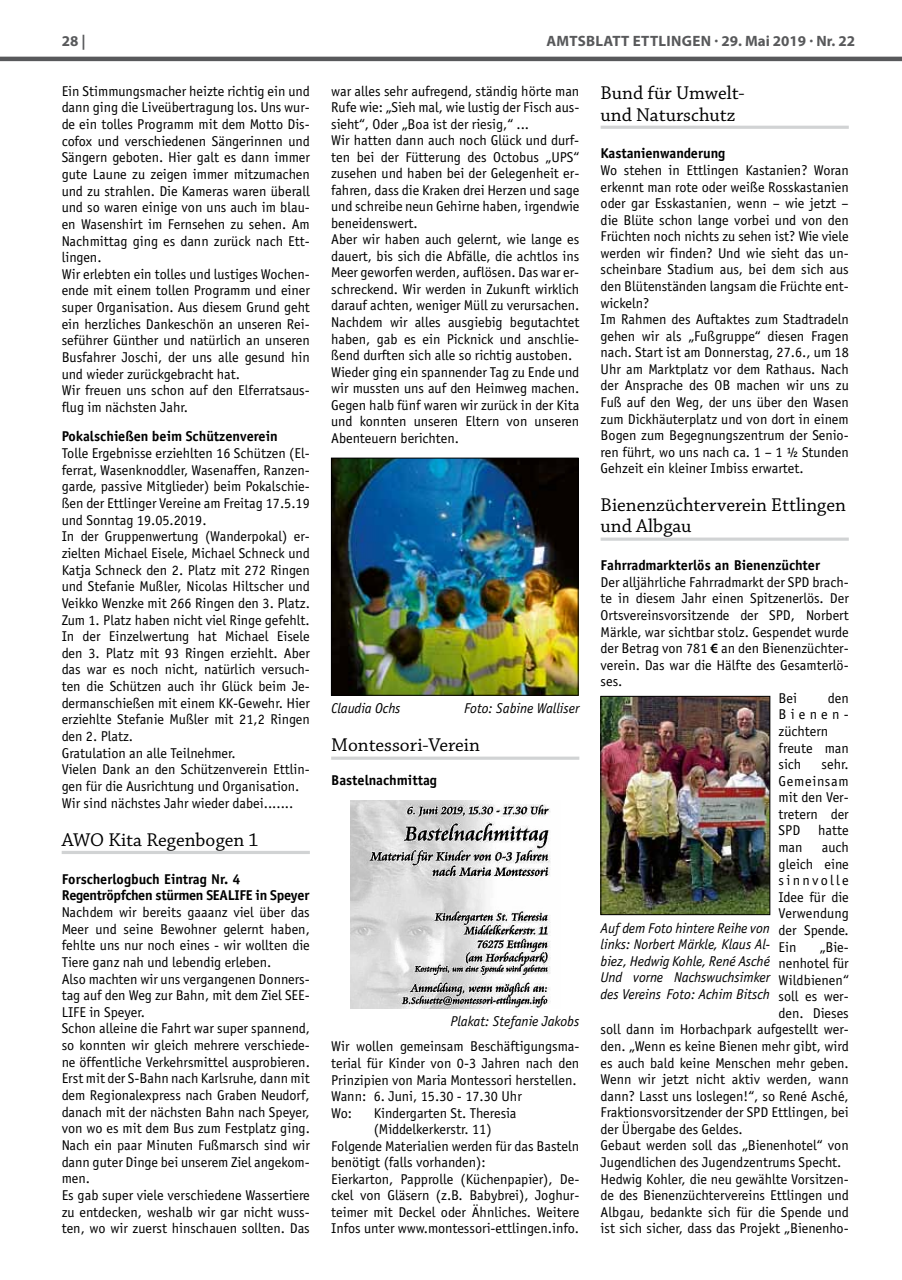
<style>
.page{position:relative;width:902px;height:1280px;background:#fff}
.page>*{position:absolute;margin:0;border:0;box-sizing:border-box;transform-origin:0 0}
.t1{font:19.5px/21.1px "Chaparral Pro";color:#000}
.t2{font:700 15px "Myriad Pro";letter-spacing:.02em;color:#58595b}
.t3{font:14.25px/16.5px "Officina Sans";color:#000}
.t4{font:italic 14.25px/16.5px "Officina Sans";color:#000;text-align:justify}
.t5{font:700 14.25px "Officina Sans";color:#000}
.t6{font:700 14.25px/16.6px "Officina Sans";letter-spacing:-.02em;color:#000}
.s1{font-family:"Myriad Pro";font-weight:600}
</style>
<div class="page">
<hr style="left:0;top:57px;width:901px;height:4px;background:#58595b">
<hr style="left:600px;top:126px;width:248px;height:3px;background:#d1d3d4">
<svg style="left:600px;top:537px;width:248px;height:4px"></svg>
<img style="left:602px;top:698px;width:166px;height:215px">
<div style="left:600px;top:696px;width:170px;height:219px;border:1px solid #000"></div>
<hr style="left:62px;top:851px;width:248px;height:3px;background:#d1d3d4">
<hr style="left:331px;top:757px;width:248px;height:3px;background:#d1d3d4">
<img style="left:333px;top:460px;width:243px;height:233px">
<div style="left:331px;top:458px;width:247px;height:237px;border:1px solid #000"></div>
<img style="left:350px;top:800px;width:201px;height:208px">
<p class="t2" style="left:62px;top:31px;width:25px">28 |</p>
<p class="t2" style="left:546px;top:31px;width:310px">AMTSBLATT ETTLINGEN · 29. MAI 2019 · NR. 22</p>
<h1 class="t1" style="left:600px;top:83px;width:145px">Bund für Umwelt&shy;und Naturschutz</h1>
<p class="t5" style="left:600px;top:145px;width:126px">Kastanienwanderung</p>
<p class="t3" style="left:600px;top:162px;width:250px">Wo stehen in Ettlingen Kastanien? Woran erkennt man rote oder weiße Rosskastanien oder gar Esskastanien, wenn – wie jetzt – die Blüte schon lange vorbei und von den Früchten noch nichts zu sehen ist? Wie viele werden wir finden? Und wie sieht das un&shy;scheinbare Stadium aus, bei dem sich aus den Blütenständen langsam die Früchte ent&shy;wickeln?<br>Im Rahmen des Auftaktes zum Stadtradeln gehen wir als „Fußgruppe“ diesen Fragen nach. Start ist am Donnerstag, 27.6., um 18<br>Uhr am Marktplatz vor dem Rathaus. Nach der Ansprache des OB machen wir uns zu Fuß auf den Weg, der uns über den Wasen zum Dickhäuterplatz und von dort in einem Bogen zum Begegnungszentrum der Senio&shy;ren führt, wo uns nach ca. 1 – 1 ½ Stunden Gehzeit ein kleiner Imbiss erwartet.</p>
<h1 class="t1" style="left:600px;top:495px;width:247px">Bienenzüchterverein Ettlingen und Albgau</h1>
<p class="t5" style="left:600px;top:556px;width:221px">Fahrradmarkterlös an Bienenzüchter</p>
<p class="t3" style="left:600px;top:574px;width:250px;text-align:justify">Der alljährliche Fahrradmarkt der SPD brach&shy;te in diesem Jahr einen Spitzenerlös. Der Ortsvereinsvorsitzende der SPD, Norbert Märkle, war sichtbar stolz. Gespendet wurde der Betrag von 781 <span class="s1">€</span> an den Bienenzüchter&shy;verein. Das war die Hälfte des Gesamterlö&shy;ses.</p>
<p class="t3" style="left:62px;top:83px;width:250px">Ein Stimmungsmacher heizte richtig ein und dann ging die Liveübertragung los. Uns wur&shy;de ein tolles Programm mit dem Motto Dis&shy;cofox und verschiedenen Sängerinnen und Sängern geboten. Hier galt es dann immer gute Laune zu zeigen immer mitzumachen und zu strahlen. Die Kameras waren überall und so waren einige von uns auch im blau&shy;en Wasenshirt im Fernsehen zu sehen. Am Nachmittag ging es dann zurück nach Ett&shy;lingen.<br>Wir erlebten ein tolles und lustiges Wochen&shy;ende mit einem tollen Programm und einer super Organisation. Aus diesem Grund geht ein herzliches Dankeschön an unseren Rei&shy;seführer Günther und natürlich an unseren Busfahrer Joschi, der uns alle gesund hin und wieder zurückgebracht hat.<br>Wir freuen uns schon auf den Elferratsaus&shy;flug im nächsten Jahr.</p>
<p class="t5" style="left:62px;top:428px;width:218px">Pokalschießen beim Schützenverein</p>
<p class="t3" style="left:62px;top:445px;width:250px">Tolle Ergebnisse erziehlten 16 Schützen (El&shy;ferrat, Wasenknoddler, Wasenaffen, Ranzen&shy;garde, passive Mitglieder) beim Pokalschie&shy;ßen der Ettlinger Vereine am Freitag 17.5.19 und Sonntag 19.05.2019.<br>In der Gruppenwertung (Wanderpokal) er&shy;zielten Michael Eisele, Michael Schneck und Katja Schneck den 2. Platz mit 272 Ringen und Stefanie Mußler, Nicolas Hiltscher und Veikko Wenzke mit 266 Ringen den 3. Platz.<br>Zum 1. Platz haben nicht viel Ringe gefehlt.<br>In der Einzelwertung hat Michael Eisele den 3. Platz mit 93 Ringen erziehlt. Aber das war es noch nicht, natürlich versuch&shy;ten die Schützen auch ihr Glück beim Je&shy;dermanschießen mit einem KK-Gewehr. Hier erziehlte Stefanie Mußler mit 21,2 Ringen den 2. Platz.<br>Gratulation an alle Teilnehmer.<br>Vielen Dank an den Schützenverein Ettlin&shy;gen für die Ausrichtung und Organisation.<br>Wir sind nächstes Jahr wieder dabei.......</p>
<h1 class="t1" style="left:62px;top:830px;width:199px">AWO Kita Regenbogen 1</h1>
<p class="t6" style="left:62px;top:870px;width:249px">Forscherlogbuch Eintrag Nr. 4<br>Regentröpfchen stürmen SEALIFE in Speyer</p>
<p class="t3" style="left:62px;top:904px;width:250px">Nachdem wir bereits gaaanz viel über das Meer und seine Bewohner gelernt haben, fehlte uns nur noch eines - wir wollten die Tiere ganz nah und lebendig erleben.<br>Also machten wir uns vergangenen Donners&shy;tag auf den Weg zur Bahn, mit dem Ziel SEE-LIFE in Speyer.<br>Schon alleine die Fahrt war super spannend, so konnten wir gleich mehrere verschiede&shy;ne öffentliche Verkehrsmittel ausprobieren.<br>Erst mit der S-Bahn nach Karlsruhe, dann mit dem Regionalexpress nach Graben Neudorf, danach mit der nächsten Bahn nach Speyer, von wo es mit dem Bus zum Festplatz ging.<br>Nach ein paar Minuten Fußmarsch sind wir dann guter Dinge bei unserem Ziel angekom&shy;men.<br>Es gab super viele verschiedene Wassertiere zu entdecken, weshalb wir gar nicht wuss&shy;ten, wo wir zuerst hinschauen sollten. Das</p>
<p class="t3" style="left:331px;top:83px;width:250px">war alles sehr aufregend, ständig hörte man Rufe wie: „Sieh mal, wie lustig der Fisch aus&shy;sieht“, Oder „Boa ist der riesig,“ ...<br>Wir hatten dann auch noch Glück und durf&shy;ten bei der Fütterung des Octobus „UPS“ zusehen und haben bei der Gelegenheit er&shy;fahren, dass die Kraken drei Herzen und sage und schreibe neun Gehirne haben, irgendwie beneidenswert.<br>Aber wir haben auch gelernt, wie lange es dauert, bis sich die Abfälle, die achtlos ins Meer geworfen werden, auflösen. Das war er&shy;schreckend. Wir werden in Zukunft wirklich darauf achten, weniger Müll zu verursachen.<br>Nachdem wir alles ausgiebig begutachtet haben, gab es ein Picknick und anschlie&shy;ßend durften sich alle so richtig austoben.<br>Wieder ging ein spannender Tag zu Ende und wir mussten uns auf den Heimweg machen.<br>Gegen halb fünf waren wir zurück in der Kita und konnten unseren Eltern von unseren Abenteuern berichten.</p>
<p class="t3" style="left:778px;top:690px;width:72px;text-indent:49px">den<br>Bienen&shy;züchtern freute man sich</p>
<p class="t3" style="left:778px;top:690px;width:20px">Bei</p>
<p class="t4" style="left:331px;top:700px;width:71px">Claudia Ochs</p>
<p class="t4" style="left:464px;top:700px;width:117px">Foto: Sabine Walliser</p>
<h1 class="t1" style="left:331px;top:735px;width:150px">Montessori-Verein</h1>
<p class="t5" style="left:331px;top:771px;width:107px">Bastelnachmittag</p>
<p class="t3" style="left:778px;top:756px;width:72px;text-align:justify;text-indent:43px">sehr.<br>Gemeinsam mit den Ver&shy;tretern der SPD</p>
<p class="t3" style="left:818px;top:822px;width:32px">hatte</p>
<p class="t3" style="left:778px;top:839px;width:72px;text-align:justify;text-indent:43px">auch gleich eine sinnvolle Idee für die Verwendung der Spende.<br>Ein</p>
<p class="t3" style="left:778px;top:839px;width:26px">man</p>
<p class="t4" style="left:600px;top:920px;width:171px">Auf dem Foto hintere Reihe von links: Norbert Märkle, Klaus Al&shy;biez, Hedwig Kohle, René Asché Und vorne Nachswuchsimker des Vereins Foto: Achim Bitsch</p>
<p class="t3" style="left:819px;top:938px;width:31px">„Bie-</p>
<p class="t3" style="left:778px;top:955px;width:72px">nenhotel für</p>
<p class="t3" style="left:778px;top:971px;width:72px">Wildbienen“</p>
<p class="t3" style="left:778px;top:988px;width:72px">soll es wer-</p>
<p class="t3" style="left:778px;top:1005px;width:72px">den. Dieses</p>
<p class="t3" style="left:600px;top:1021px;width:250px">soll dann im Horbachpark aufgestellt wer-</p>
<p class="t3" style="left:600px;top:1038px;width:250px">den. „Wenn es keine Bienen mehr gibt, wird</p>
<p class="t3" style="left:600px;top:1054px;width:250px">es auch bald keine Menschen mehr geben.</p>
<p class="t3" style="left:600px;top:1071px;width:250px">Wenn wir jetzt nicht aktiv werden, wann</p>
<p class="t3" style="left:600px;top:1087px;width:250px">dann? Lasst uns loslegen!“, so René Asché,</p>
<p class="t3" style="left:600px;top:1104px;width:250px">Fraktionsvorsitzender der SPD Ettlingen, bei</p>
<p class="t3" style="left:600px;top:1121px;width:143px">der Übergabe des Geldes.</p>
<p class="t3" style="left:600px;top:1137px;width:250px">Gebaut werden soll das „Bienenhotel“ von</p>
<p class="t3" style="left:600px;top:1154px;width:242px">Jugendlichen des Jugendzentrums Specht.</p>
<p class="t3" style="left:600px;top:1170px;width:250px">Hedwig Kohler, die neu gewählte Vorsitzen-</p>
<p class="t3" style="left:600px;top:1187px;width:250px">de des Bienenzüchtervereins Ettlingen und</p>
<p class="t3" style="left:600px;top:1204px;width:250px">Albgau, bedankte sich für die Spende und</p>
<p class="t3" style="left:600px;top:1220px;width:249px">ist sich sicher, dass das Projekt „Bienenho-</p>
<p class="t4" style="left:450px;top:1013px;width:130px">Plakat: Stefanie Jakobs</p>
<p class="t3" style="left:331px;top:1038px;width:250px">Wir wollen gemeinsam Beschäftigungsma&shy;terial für Kinder von 0-3 Jahren nach den<br>Prinzipien von Maria Montessori herstellen.<br>Wann: 6. Juni, 15.30 - 17.30 Uhr<br>Wo:</p>
<p class="t3" style="left:373px;top:1104px;width:144px">Kindergarten St. Theresia</p>
<p class="t3" style="left:373px;top:1121px;width:119px">(Middelkerkerstr. 11)</p>
<p class="t3" style="left:331px;top:1137px;width:250px">Folgende Materialien werden für das Basteln</p>
<p class="t3" style="left:331px;top:1154px;width:156px">benötigt (falls vorhanden):</p>
<p class="t3" style="left:331px;top:1170px;width:250px">Eierkarton, Papprolle (Küchenpapier), De-</p>
<p class="t3" style="left:331px;top:1187px;width:250px">ckel von Gläsern (z.B. Babybrei), Joghur-</p>
<p class="t3" style="left:331px;top:1203px;width:250px">teimer mit Deckel oder Ähnliches. Weitere</p>
<p class="t3" style="left:331px;top:1220px;width:249px">Infos unter www.montessori-ettlingen.info.</p>
</div>
